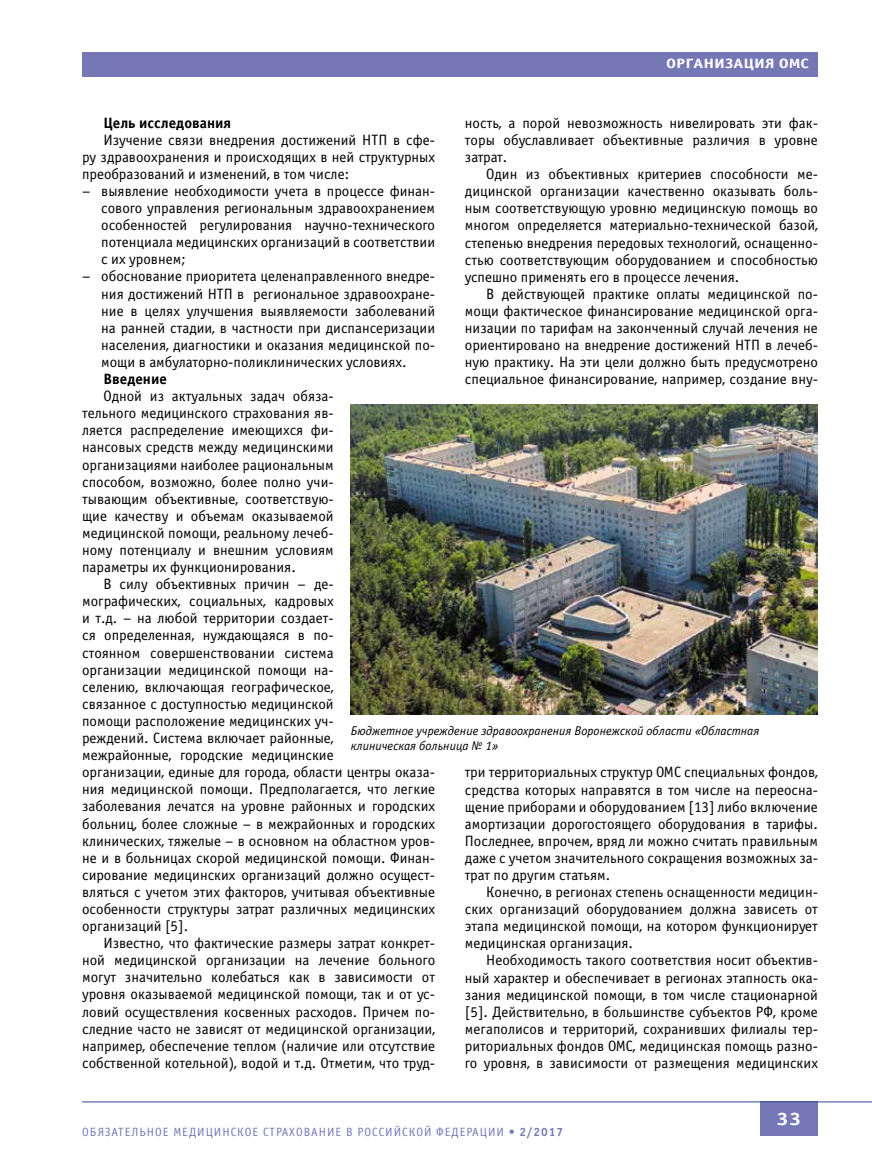
<style>
.page{position:relative;width:872px;height:1170px;background:#fff}
.page>*{position:absolute;margin:0;border:0;box-sizing:border-box;transform-origin:0 0}
.t1{font:700 18px "Officina Sans C";color:#fff;scale:1.25 1}
.t2{font:15px/17.1px "Officina Sans C";color:#000;text-align:justify}
.t3{font:700 15px "Officina Sans C";color:#000}
.t4{font:700 13.5px "Officina Sans C";color:#fff;scale:1.25 1}
.t5{font:italic 12.75px/15.3px "Officina Sans C";color:#000}
.t6{font:12px "Officina Sans C";letter-spacing:.08em;color:#7578b5}
.s1{font-weight:700}
</style>
<div class="page">
<div style="left:82px;top:53px;width:736px;height:24px;background:#7578b5"></div>
<div style="left:760px;top:1101px;width:58px;height:34px;background:#7578b5"></div>
<hr style="left:82px;top:1101px;width:790px;height:1px;background:#334897">
<img style="left:351px;top:404px;width:467px;height:310px">
<p class="t4" style="left:666px;top:56px;width:116px">ОРГАНИЗАЦИЯ ОМС</p>
<p class="t2" style="left:465px;top:115px;width:354px">ность, а порой невозможность нивелировать эти фак&shy;торы обуславливает объективные различия в уровне затрат.</p>
<p class="t2" style="left:465px;top:166px;width:354px;text-indent:21px">Один из объективных критериев способности ме&shy;дицинской организации качественно оказывать боль&shy;ным соответствующую уровню медицинскую помощь во многом определяется материально-технической базой, степенью внедрения передовых технологий, оснащенно&shy;стью соответствующим оборудованием и способностью успешно применять его в процессе лечения.</p>
<p class="t2" style="left:465px;top:285px;width:354px;text-indent:21px">В действующей практике оплаты медицинской по&shy;мощи фактическое финансирование медицинской орга&shy;низации по тарифам на законченный случай лечения не ориентировано на внедрение достижений НТП в лечеб&shy;ную практику. На эти цели должно быть предусмотрено специальное финансирование, например, создание вну-</p>
<p class="t3" style="left:103px;top:114px;width:129px">Цель исследования</p>
<p class="t2" style="left:82px;top:131px;width:354px;text-indent:21px">Изучение связи внедрения достижений НТП в сфе&shy;ру здравоохранения и происходящих в ней структурных преобразований и изменений, в том числе:</p>
<p class="t2" style="left:101px;top:183px;width:335px;text-indent:-19px">– выявление необходимости учета в процессе финан&shy;сового управления региональным здравоохранением особенностей регулирования научно-технического потенциала медицинских организаций в соответствии с их уровнем;</p>
<p class="t2" style="left:101px;top:268px;width:335px;text-indent:-19px">– обоснование приоритета целенаправленного внедре&shy;ния достижений НТП в региональное здравоохране&shy;ние в целях улучшения выявляемости заболеваний на ранней стадии, в частности при диспансеризации населения, диагностики и оказания медицинской по&shy;мощи в амбулаторно-поликлинических условиях.</p>
<p class="t3" style="left:103px;top:370px;width:65px">Введение</p>
<p class="t2" style="left:82px;top:388px;width:253px;text-indent:21px">Одной из актуальных задач обяза&shy;тельного медицинского страхования яв&shy;ляется распределение имеющихся фи&shy;нансовых средств между медицинскими организациями наиболее рациональным способом, возможно, более полно учи&shy;тывающим объективные, соответствую&shy;щие качеству и объемам оказываемой медицинской помощи, реальному лечеб&shy;ному потенциалу и внешним условиям параметры их функционирования.</p>
<p class="t2" style="left:82px;top:576px;width:354px;text-align:left;text-indent:21px">В силу объективных причин – де&shy;мографических, социальных, кадровых<br>и т.д. – на любой территории создает-<br>ся определенная, нуждающаяся в по-<br>стоянном совершенствовании система<br>организации медицинской помощи на-<br>селению, включающая географическое,<br>связанное с доступностью медицинской<br>помощи расположение медицинских уч-<br>реждений. Система включает районные,<br>межрайонные, городские медицинские<br>организации, единые для города, области центры оказа&shy;ния медицинской помощи. Предполагается, что легкие заболевания лечатся на уровне районных и городских больниц, более сложные – в межрайонных и городских клинических, тяжелые – в основном на областном уров&shy;не и в больницах скорой медицинской помощи. Финан&shy;сирование медицинских организаций должно осущест&shy;вляться с учетом этих факторов, учитывая объективные особенности структуры затрат различных медицинских организаций [5].</p>
<p class="t2" style="left:82px;top:934px;width:354px;text-indent:21px">Известно, что фактические размеры затрат конкрет&shy;ной медицинской организации на лечение больного могут значительно колебаться как в зависимости от уровня оказываемой медицинской помощи, так и от ус&shy;ловий осуществления косвенных расходов. Причем по&shy;следние часто не зависят от медицинской организации, например, обеспечение теплом (наличие или отсутствие собственной котельной), водой и т.д. Отметим, что труд-</p>
<p class="t5" style="left:351px;top:723px;width:410px">Бюджетное учреждение здравоохранения Воронежской области «Областная клиническая больница № 1»</p>
<p class="t2" style="left:465px;top:764px;width:354px">три территориальных структур ОМС специальных фондов, средства которых направятся в том числе на переосна&shy;щение приборами и оборудованием [13] либо включение амортизации дорогостоящего оборудования в тарифы.<br>Последнее, впрочем, вряд ли можно считать правильным даже с учетом значительного сокращения возможных за&shy;трат по другим статьям.</p>
<p class="t2" style="left:465px;top:883px;width:354px;text-indent:21px">Конечно, в регионах степень оснащенности медицин&shy;ских организаций оборудованием должна зависеть от этапа медицинской помощи, на котором функционирует медицинская организация.</p>
<p class="t2" style="left:465px;top:952px;width:354px;text-indent:21px">Необходимость такого соответствия носит объектив&shy;ный характер и обеспечивает в регионах этапность ока&shy;зания медицинской помощи, в том числе стационарной [5]. Действительно, в большинстве субъектов РФ, кроме мегаполисов и территорий, сохранивших филиалы тер&shy;риториальных фондов ОМС, медицинская помощь разно&shy;го уровня, в зависимости от размещения медицинских</p>
<p class="t6" style="left:82px;top:1124px;width:482px">ОБЯЗАТЕЛЬНОЕ МЕДИЦИНСКОЕ СТРАХОВАНИЕ В РОССИЙСКОЙ ФЕДЕРАЦИИ • <span class="s1">2/2017</span></p>
<p class="t1" style="left:776px;top:1108px;width:22px">33</p>
</div>
